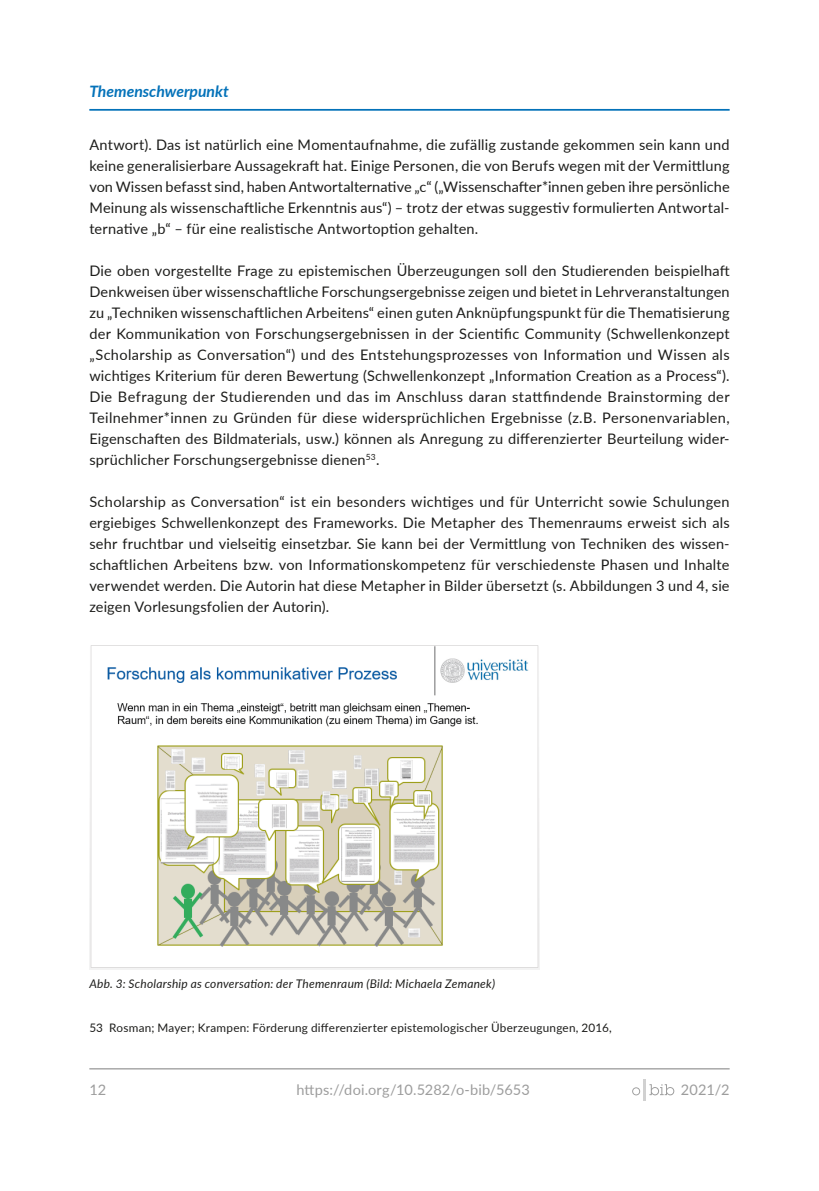
<style>
.page{position:relative;width:819px;height:1191px;background:#fff}
.page>*{position:absolute;margin:0;border:0;box-sizing:border-box;transform-origin:0 0}
.t1{font:italic 700 15.75px "Lato";color:#0472b9}
.t2{font:14.53px/21px "Lato";letter-spacing:.015em;color:#1d1d1b;text-align:justify}
.t3{font:14.53px "Lato Regular 5";letter-spacing:.01em;color:#9d9d9d}
.t4{font:14.53px "Lato Regular 6";color:#9d9d9d}
.t5{font:14.53px "Lato";color:#9d9d9d}
.t6{font:11.9px "Lato Italic 2";letter-spacing:.02em;color:#1d1d1b}
.t7{font:11.72px "Lato";letter-spacing:.02em;color:#1d1d1b}
</style>
<div class="page">
<hr style="left:89px;top:1068px;width:640px;height:1px;background:#9d9d9d">
<hr style="left:643px;top:1079px;width:3px;height:21px;background:#d1d1d1">
<svg style="left:632px;top:1087px;width:8px;height:8px"></svg>
<svg style="left:649px;top:1084px;width:25px;height:11px"></svg>
<img style="left:90px;top:645px;width:449px;height:324px">
<hr style="left:89px;top:109px;width:640px;height:2px;background:#0472b9">
<p class="t1" style="left:89px;top:80px;width:141px">Themenschwerpunkt</p>
<p class="t2" style="left:89px;top:134px;width:641px">Antwort). Das ist natürlich eine Momentaufnahme, die zufällig zustande gekommen sein kann und keine generalisierbare Aussagekraft hat. Einige Personen, die von Berufs wegen mit der Vermittlung von Wissen befasst sind, haben Antwortalternative „c“ („Wissenschafter*innen geben ihre persönliche Meinung als wissenschaftliche Erkenntnis aus“) – trotz der etwas suggestiv formulierten Antwortal&shy;ternative „b“ – für eine realistische Antwortoption gehalten.</p>
<p class="t2" style="left:89px;top:260px;width:641px">Die oben vorgestellte Frage zu epistemischen Überzeugungen soll den Studierenden beispielhaft Denkweisen über wissenschaftliche Forschungsergebnisse zeigen und bietet in Lehrveranstaltungen zu „Techniken wissenschaftlichen Arbeitens“ einen guten Anknüpfungspunkt für die Thematisierung der Kommunikation von Forschungsergebnissen in der Scientific Community (Schwellenkonzept „Scholarship as Conversation“) und des Entstehungsprozesses von Information und Wissen als wichtiges Kriterium für deren Bewertung (Schwellenkonzept „Information Creation as a Process“).<br>Die Befragung der Studierenden und das im Anschluss daran stattfindende Brainstorming der Teilnehmer*innen zu Gründen für diese widersprüchlichen Ergebnisse (z.B. Personenvariablen, Eigenschaften des Bildmaterials, usw.) können als Anregung zu differenzierter Beurteilung wider&shy;sprüchlicher Forschungsergebnisse dienen<sup>53</sup>.</p>
<p class="t2" style="left:89px;top:491px;width:641px">Scholarship as Conversation“ ist ein besonders wichtiges und für Unterricht sowie Schulungen ergiebiges Schwellenkonzept des Frameworks. Die Metapher des Themenraums erweist sich als sehr fruchtbar und vielseitig einsetzbar. Sie kann bei der Vermittlung von Techniken des wissen&shy;schaftlichen Arbeitens bzw. von Informationskompetenz für verschiedenste Phasen und Inhalte verwendet werden. Die Autorin hat diese Metapher in Bilder übersetzt (s. Abbildungen 3 und 4, sie zeigen Vorlesungsfolien der Autorin).</p>
<p class="t6" style="left:89px;top:975px;width:407px">Abb. 3: Scholarship as conversation: der Themenraum (Bild: Michaela Zemanek)</p>
<p class="t7" style="left:89px;top:1019px;width:524px">53 Rosman; Mayer; Krampen: Förderung differenzierter epistemologischer Überzeugungen, 2016,</p>
<p class="t5" style="left:89px;top:1079px;width:18px">12</p>
<p class="t3" style="left:296px;top:1079px;width:235px">https://doi.org/10.5282/o-bib/5653</p>
<p class="t4" style="left:681px;top:1079px;width:50px">2021/2</p>
</div>
